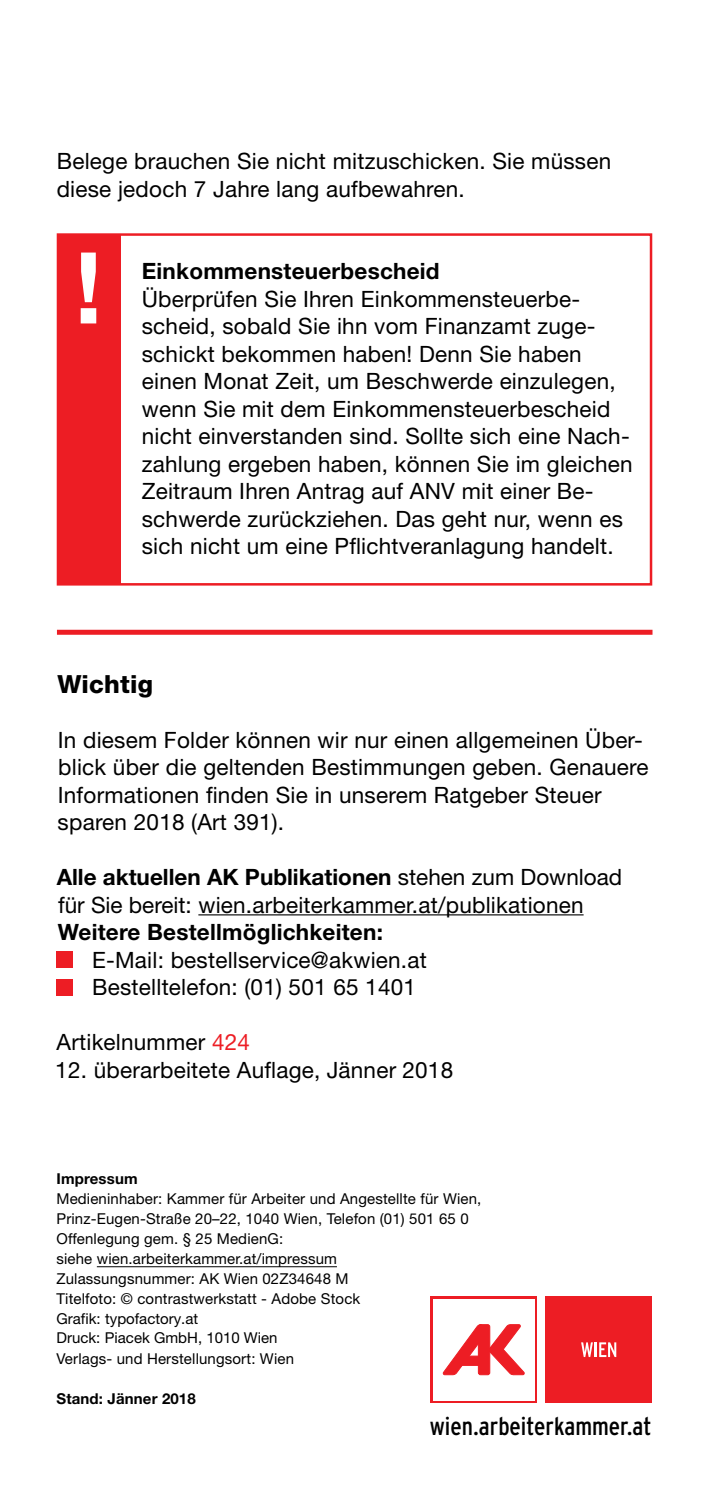
<style>
.page{position:relative;width:709px;height:1489px;background:#fff}
.page>*{position:absolute;margin:0;border:0;box-sizing:border-box;transform-origin:0 0}
.t1{font:condensed 25.25px "Interstate";color:#000}
.t2{font:800 25px "Helvetica Neue LT Std";letter-spacing:.01em;color:#000}
.t3{font:22.5px/27.5px "Helvetica Neue LT Std";letter-spacing:.01em;color:#000}
.t4{font:700 22.5px "Helvetica Neue LT Std";letter-spacing:.01em;color:#000}
.t5{font:15px/19.8px "Helvetica Neue LT Std";letter-spacing:.01em;color:#000}
.t6{font:700 15px "Helvetica Neue LT Std";letter-spacing:.01em;color:#000}
.s1{font-weight:700}
.s2{color:#ed1d24}
</style>
<div class="page">
<div style="left:58px;top:234px;width:62px;height:350px;background:#ed1d24"></div>
<div style="left:57px;top:233px;width:595px;height:352px;border:2px solid #ed1d24"></div>
<svg style="left:81px;top:252px;width:15px;height:71px"></svg>
<hr style="left:198px;top:914px;width:385px;height:1px;background:#000">
<div style="left:57px;top:951px;width:16px;height:16px;background:#ed1d24"></div>
<div style="left:57px;top:978px;width:16px;height:17px;background:#ed1d24"></div>
<svg style="left:431px;top:1296px;width:106px;height:106px"></svg>
<div style="left:433px;top:1298px;width:101px;height:102px;background:#fff"></div>
<svg style="left:443px;top:1324px;width:82px;height:50px"></svg>
<div style="left:546px;top:1296px;width:106px;height:106px;background:#ed1d24"></div>
<svg style="left:581px;top:1342px;width:35px;height:14px"></svg>
<hr style="left:97px;top:1266px;width:240px;height:1px;background:#000">
<div style="left:57px;top:629px;width:595px;height:5px;background:#ed1d24"></div>
<p class="t3" style="left:57px;top:147px;width:556px">Belege brauchen Sie nicht mitzuschicken. Sie müssen diese jedoch 7 Jahre lang aufbewahren.</p>
<p class="t4" style="left:142px;top:257px;width:299px">Einkommensteuerbescheid</p>
<p class="t3" style="left:142px;top:285px;width:492px">Überprüfen Sie Ihren Einkommensteuerbe&shy;scheid, sobald Sie ihn vom Finanzamt zuge&shy;schickt bekommen haben! Denn Sie haben einen Monat Zeit, um Beschwerde einzulegen, wenn Sie mit dem Einkommensteuerbescheid nicht einverstanden sind. Sollte sich eine Nach&shy;zahlung ergeben haben, können Sie im gleichen Zeitraum Ihren Antrag auf ANV mit einer Be&shy;schwerde zurückziehen. Das geht nur, wenn es sich nicht um eine Pflichtveranlagung handelt.</p>
<p class="t2" style="left:58px;top:668px;width:97px">Wichtig</p>
<p class="t3" style="left:58px;top:725px;width:592px">In diesem Folder können wir nur einen allgemeinen Über&shy;blick über die geltenden Bestimmungen geben. Genauere Informationen finden Sie in unserem Ratgeber Steuer sparen 2018 (Art 391).</p>
<p class="t3" style="left:57px;top:863px;width:567px"><span class="s1">Alle aktuellen AK Publikationen</span> stehen zum Download für Sie bereit: wien.arbeiterkammer.at/publikationen</p>
<p class="t4" style="left:58px;top:918px;width:326px">Weitere Bestellmöglichkeiten:</p>
<p class="t3" style="left:92px;top:945px;width:336px">E-Mail: bestellservice@akwien.at<br>Bestelltelefon: (01) 501 65 1401</p>
<p class="t3" style="left:57px;top:1028px;width:195px">Artikelnummer <span class="s2">424</span></p>
<p class="t3" style="left:55px;top:1055px;width:399px">12. überarbeitete Auflage, Jänner 2018</p>
<p class="t6" style="left:56px;top:1169px;width:83px">Impressum</p>
<p class="t5" style="left:56px;top:1188px;width:426px">Medieninhaber: Kammer für Arbeiter und Angestellte für Wien, Prinz-Eugen-Straße 20–22, 1040 Wien, Telefon (01) 501 65 0<br>Offenlegung gem. § 25 MedienG:<br>siehe wien.arbeiterkammer.at/impressum<br>Zulassungsnummer: AK Wien 02Z34648 M<br>Titelfoto: © contrastwerkstatt - Adobe Stock<br>Grafik: typofactory.at<br>Druck: Piacek GmbH, 1010 Wien</p>
<p class="t5" style="left:56px;top:1348px;width:239px">Verlags- und Herstellungsort: Wien</p>
<p class="t6" style="left:56px;top:1389px;width:141px">Stand: Jänner 2018</p>
<p class="t1" style="left:430px;top:1411px;width:223px">wien.arbeiterkammer.at</p>
</div>
